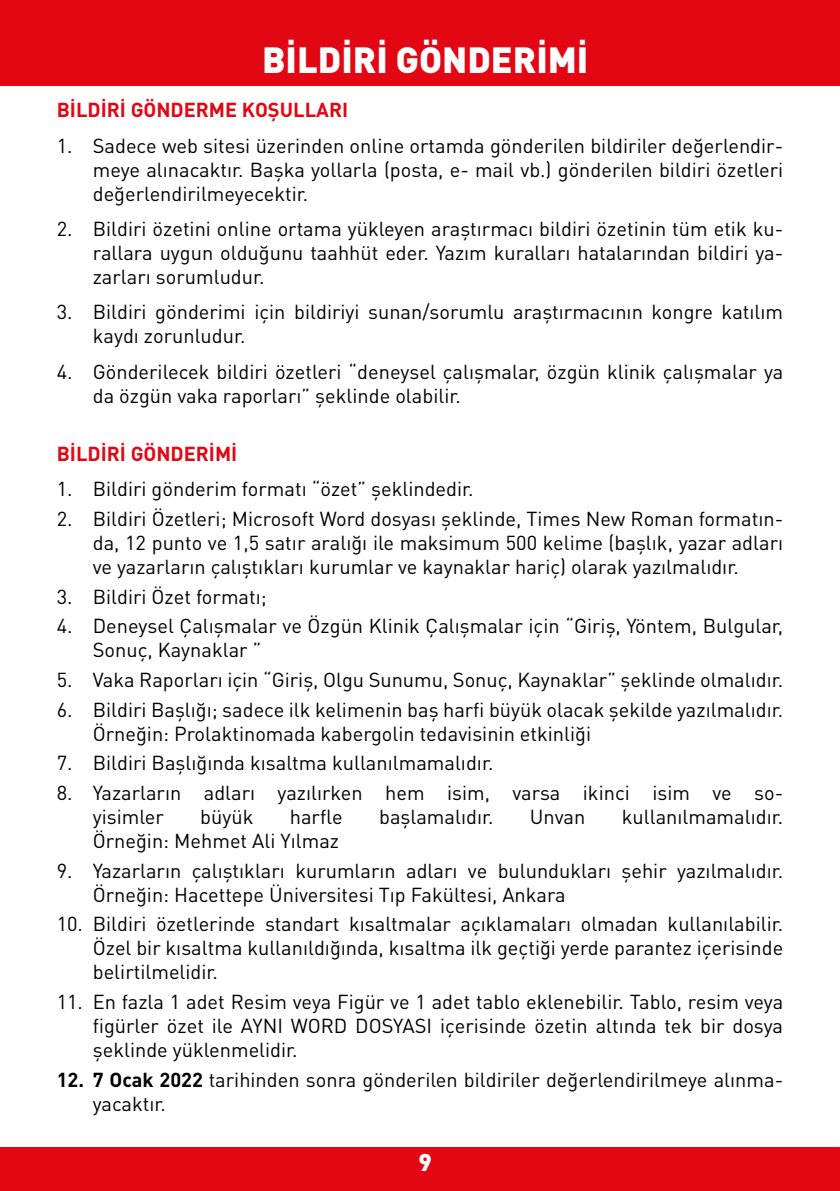
<style>
.page{position:relative;width:840px;height:1191px;background:#fff}
.page>*{position:absolute;margin:0;border:0;box-sizing:border-box;transform-origin:0 0}
.t1{font:900 36px "DIN Pro";color:#fff}
.t2{font:900 24px "DIN Pro";color:#fff}
.t3{font:20px/24px "DIN Pro";color:#000}
.t4{font:700 20px "DIN Pro";color:#e30613}
.s1{font-weight:700}
</style>
<div class="page">
<div style="left:0;top:1147px;width:839px;height:44px;background:#e30613"></div>
<div style="left:0;top:0;width:839px;height:85px;background:#e30613"></div>
<h1 class="t1" style="left:262px;top:36px;width:327px">BİLDİRİ GÖNDERİMİ</h1>
<p class="t4" style="left:57px;top:97px;width:293px">BİLDİRİ GÖNDERME KOŞULLARI</p>
<p class="t3" style="left:93px;top:133px;width:691px;text-align:justify;text-indent:-36px">1. Sadece web sitesi üzerinden online ortamda gönderilen bildiriler değerlendir&shy;meye alınacaktır. Başka yollarla (posta, e- mail vb.) gönderilen bildiri özetleri değerlendirilmeyecektir.</p>
<p class="t3" style="left:93px;top:216px;width:691px;text-align:justify;text-indent:-36px">2. Bildiri özetini online ortama yükleyen araştırmacı bildiri özetinin tüm etik ku&shy;rallara uygun olduğunu taahhüt eder. Yazım kuralları hatalarından bildiri ya&shy;zarları sorumludur.</p>
<p class="t3" style="left:93px;top:299px;width:691px;text-indent:-36px">3. Bildiri gönderimi için bildiriyi sunan/sorumlu araştırmacının kongre katılım kaydı zorunludur.</p>
<p class="t3" style="left:93px;top:359px;width:691px;text-indent:-36px">4. Gönderilecek bildiri özetleri “deneysel çalışmalar, özgün klinik çalışmalar ya da özgün vaka raporları” şeklinde olabilir.</p>
<p class="t4" style="left:57px;top:440px;width:182px">BİLDİRİ GÖNDERİMİ</p>
<p class="t3" style="left:57px;top:476px;width:418px">1. Bildiri gönderim formatı “özet” şeklindedir.</p>
<p class="t3" style="left:93px;top:506px;width:691px;text-align:justify;text-indent:-36px">2. Bildiri Özetleri; Microsoft Word dosyası şeklinde, Times New Roman formatın&shy;da, 12 punto ve 1,5 satır aralığı ile maksimum 500 kelime (başlık, yazar adları ve yazarların çalıştıkları kurumlar ve kaynaklar hariç) olarak yazılmalıdır.</p>
<p class="t3" style="left:57px;top:583px;width:211px">3. Bildiri Özet formatı;</p>
<p class="t3" style="left:93px;top:613px;width:691px;text-indent:-36px">4. Deneysel Çalışmalar ve Özgün Klinik Çalışmalar için “Giriş, Yöntem, Bulgular,<br>Sonuç, Kaynaklar ”</p>
<p class="t3" style="left:57px;top:667px;width:727px">5. Vaka Raporları için “Giriş, Olgu Sunumu, Sonuç, Kaynaklar” şeklinde olmalıdır.</p>
<p class="t3" style="left:93px;top:696px;width:691px;text-indent:-36px">6. Bildiri Başlığı; sadece ilk kelimenin baş harfi büyük olacak şekilde yazılmalıdır.<br>Örneğin: Prolaktinomada kabergolin tedavisinin etkinliği</p>
<p class="t3" style="left:57px;top:750px;width:438px">7. Bildiri Başlığında kısaltma kullanılmamalıdır.</p>
<p class="t3" style="left:93px;top:780px;width:691px;text-indent:-36px">8. Yazarların adları yazılırken hem isim, varsa ikinci isim ve so&shy;yisimler</p>
<p class="t3" style="left:200px;top:804px;width:55px">büyük</p>
<p class="t3" style="left:290px;top:804px;width:54px">harfle</p>
<p class="t3" style="left:379px;top:804px;width:116px">başlamalıdır.</p>
<p class="t3" style="left:529px;top:804px;width:57px">Unvan</p>
<p class="t3" style="left:621px;top:804px;width:163px">kullanılmamalıdır.</p>
<p class="t3" style="left:93px;top:828px;width:248px">Örneğin: Mehmet Ali Yılmaz</p>
<p class="t3" style="left:93px;top:857px;width:691px;text-indent:-36px">9. Yazarların çalıştıkları kurumların adları ve bulundukları şehir yazılmalıdır.<br>Örneğin: Hacettepe Üniversitesi Tıp Fakültesi, Ankara</p>
<p class="t3" style="left:93px;top:911px;width:691px;text-align:justify;text-indent:-36px">10. Bildiri özetlerinde standart kısaltmalar açıklamaları olmadan kullanılabilir.<br>Özel bir kısaltma kullanıldığında, kısaltma ilk geçtiği yerde parantez içerisinde belirtilmelidir.</p>
<p class="t3" style="left:93px;top:989px;width:691px;text-align:justify;text-indent:-36px">11. En fazla 1 adet Resim veya Figür ve 1 adet tablo eklenebilir. Tablo, resim veya figürler özet ile AYNI WORD DOSYASI içerisinde özetin altında tek bir dosya şeklinde yüklenmelidir.</p>
<p class="t3" style="left:93px;top:1066px;width:691px;text-indent:-36px"><span class="s1">12. 7 Ocak 2022</span> tarihinden sonra gönderilen bildiriler değerlendirilmeye alınma&shy;yacaktır.</p>
<p class="t2" style="left:418px;top:1146px;width:15px">9</p>
</div>
